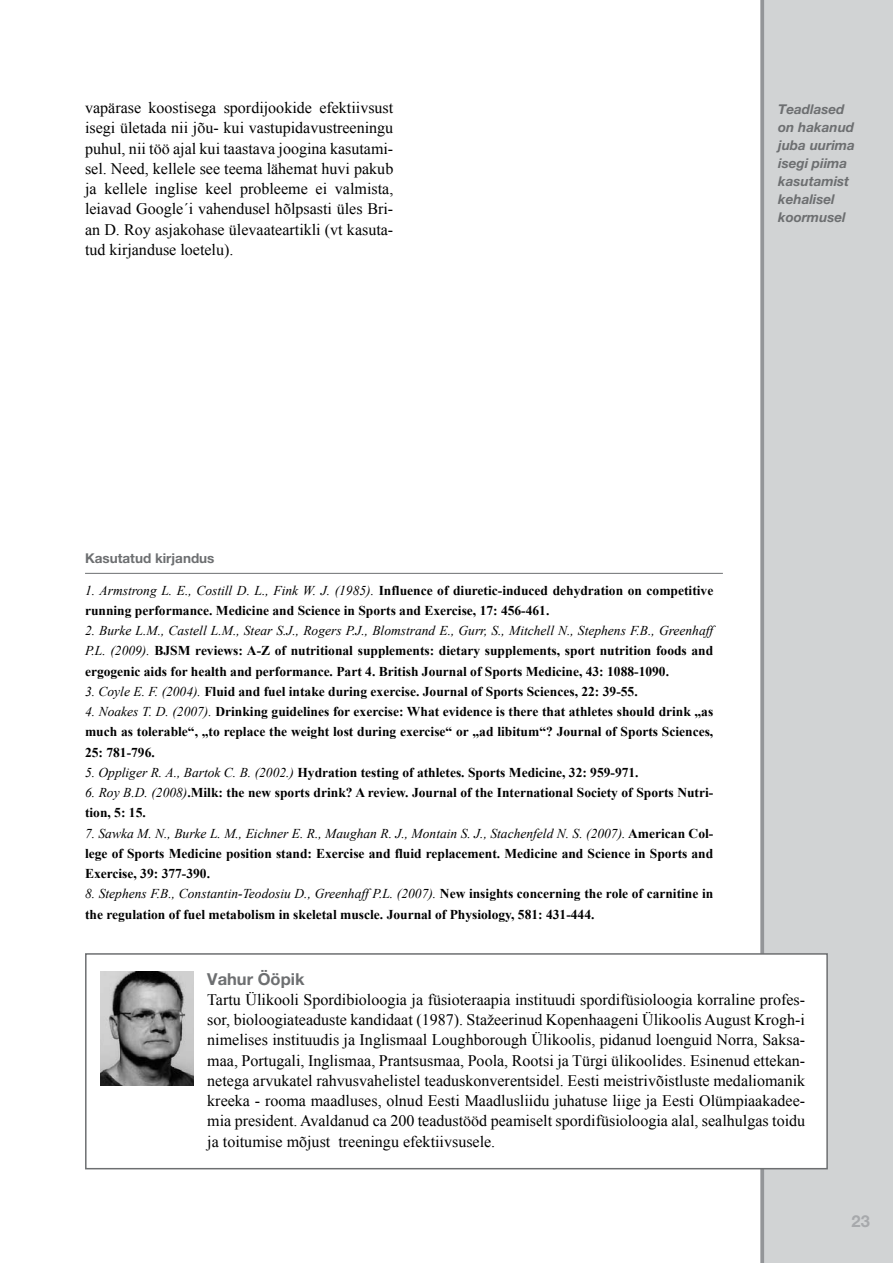
<style>
.page{position:relative;width:893px;height:1263px;background:#fff}
.page>*{position:absolute;margin:0;border:0;box-sizing:border-box;transform-origin:0 0}
.t1{font:700 16.5px "Helvetica Neue EE";color:#6d6f71}
.t2{font:700 16.5px "Helvetica Neue EE";color:#a7a9ac}
.t3{font:16.05px/20.2px "Times New Roman";color:#000;text-align:justify}
.t4{font:700 13.5px/20.2px "Times New Roman";color:#000}
.t5{font:italic 700 13.5px/18px "Helvetica Neue EE";color:#6d6f71}
.t6{font:700 13.5px "Helvetica Neue EE";color:#6d6f71}
.s1{font-weight:400;font-style:italic}
</style>
<div class="page">
<svg style="left:760px;top:0;width:133px;height:1263px;background:#cdcfd0"></svg>
<hr style="left:85px;top:573px;width:638px;height:1px;background:#6d6f71">
<div style="left:86px;top:954px;width:741px;height:215px;background:#fff"></div>
<div style="left:85px;top:953px;width:743px;height:216px;border:2px solid #6d6f71"></div>
<img style="left:101px;top:971px;width:93px;height:115px">
<p class="t3" style="left:85px;top:97px;width:310px">vapärase koostisega spordijookide efektiivsust isegi ületada nii jõu- kui vastupidavustreeningu puhul, nii töö ajal kui taastava joogina kasutami&shy;sel. Need, kellele see teema lähemat huvi pakub ja kellele inglise keel probleeme ei valmista, leiavad Google´i vahendusel hõlpsasti üles Bri&shy;an D. Roy asjakohase ülevaateartikli (vt kasuta&shy;tud kirjanduse loetelu).</p>
<p class="t5" style="left:778px;top:100px;width:78px">Teadlased on hakanud juba uurima isegi piima kasutamist kehalisel koormusel</p>
<p class="t6" style="left:85px;top:550px;width:131px">Kasutatud kirjandus</p>
<p class="t4" style="left:85px;top:579px;width:630px"><span class="s1">1. Armstrong L. E., Costill D. L., Fink W. J. (1985).</span> Influence of diuretic-induced dehydration on competitive running performance. Medicine and Science in Sports and Exercise, 17: 456-461.</p>
<p class="t4" style="left:85px;top:620px;width:630px;text-align:justify"><span class="s1">2. Burke L.M., Castell L.M., Stear S.J., Rogers P.J., Blomstrand E., Gurr, S., Mitchell N., Stephens F.B., Greenhaff P.L. (2009).</span> BJSM reviews: A-Z of nutritional supplements: dietary supplements, sport nutrition foods and ergogenic aids for health and performance. Part 4. British Journal of Sports Medicine, 43: 1088-1090.</p>
<p class="t4" style="left:85px;top:681px;width:554px"><span class="s1">3. Coyle E. F. (2004).</span> Fluid and fuel intake during exercise. Journal of Sports Sciences, 22: 39-55.</p>
<p class="t4" style="left:85px;top:701px;width:630px;text-align:justify"><span class="s1">4. Noakes T. D. (2007).</span> Drinking guidelines for exercise: What evidence is there that athletes should drink „as much as tolerable“, „to replace the weight lost during exercise“ or „ad libitum“? Journal of Sports Sciences, 25: 781-796.</p>
<p class="t4" style="left:85px;top:762px;width:555px"><span class="s1">5. Oppliger R. A., Bartok C. B. (2002.)</span> Hydration testing of athletes. Sports Medicine, 32: 959-971.</p>
<p class="t4" style="left:85px;top:782px;width:630px"><span class="s1">6. Roy B.D. (2008)</span>.Milk: the new sports drink? A review. Journal of the International Society of Sports Nutri&shy;tion, 5: 15.</p>
<p class="t4" style="left:85px;top:822px;width:630px;text-align:justify"><span class="s1">7. Sawka M. N., Burke L. M., Eichner E. R., Maughan R. J., Montain S. J., Stachenfeld N. S. (2007).</span> American Col&shy;lege of Sports Medicine position stand: Exercise and fluid replacement. Medicine and Science in Sports and Exercise, 39: 377-390.</p>
<p class="t4" style="left:85px;top:883px;width:630px"><span class="s1">8. Stephens F.B., Constantin-Teodosiu D., Greenhaff P.L. (2007).</span> New insights concerning the role of carnitine in the regulation of fuel metabolism in skeletal muscle. Journal of Physiology, 581: 431-444.</p>
<p class="t1" style="left:207px;top:968px;width:99px">Vahur Ööpik</p>
<p class="t3" style="left:207px;top:989px;width:599px">Tartu Ülikooli Spordibioloogia ja füsioteraapia instituudi spordifüsioloogia korraline profes&shy;sor, bioloogiateaduste kandidaat (1987). Stažeerinud Kopenhaageni Ülikoolis August Krogh-i nimelises instituudis ja Inglismaal Loughborough Ülikoolis, pidanud loenguid Norra, Saksa&shy;maa, Portugali, Inglismaa, Prantsusmaa, Poola, Rootsi ja Türgi ülikoolides. Esinenud ettekan&shy;netega arvukatel rahvusvahelistel teaduskonverentsidel. Eesti meistrivõistluste medaliomanik kreeka - rooma maadluses, olnud Eesti Maadlusliidu juhatuse liige ja Eesti Olümpiaakadee&shy;mia president. Avaldanud ca 200 teadustööd peamiselt spordifüsioloogia alal, sealhulgas toidu ja toitumise mõjust treeningu efektiivsusele.</p>
<p class="t2" style="left:852px;top:1211px;width:20px">23</p>
</div>
